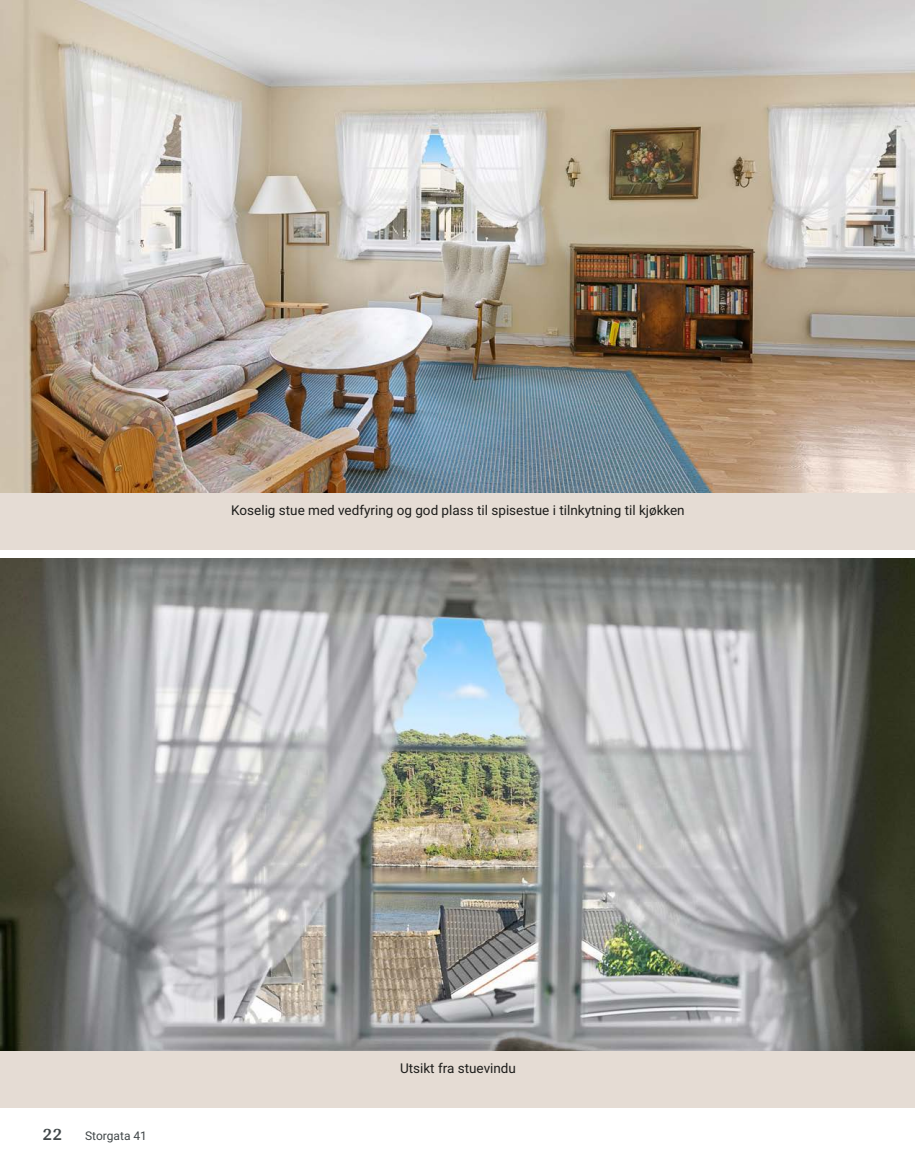
<style>
.page{position:relative;width:915px;height:1172px;background:#fff}
.page>*{position:absolute;margin:0;border:0;box-sizing:border-box;transform-origin:0 0}
.t1{font:700 18px "Arya";color:#414749}
.t2{font:13.5px "Roboto Vitec";color:#1d1d1b}
.t3{font:12px "Roboto Vitec";color:#414749}
</style>
<div class="page">
<div style="left:0;top:492px;width:914px;height:58px;background:#e5dcd4"></div>
<div style="left:0;top:1050px;width:914px;height:58px;background:#e5dcd4"></div>
<img style="left:0;top:0;width:914px;height:492px">
<img style="left:0;top:558px;width:914px;height:492px">
<p class="t2" style="left:231px;top:501px;width:455px">Koselig stue med vedfyring og god plass til spisestue i tilnkytning til kjøkken</p>
<h1 class="t1" style="left:43px;top:1123px;width:21px">22</h1>
<p class="t3" style="left:85px;top:1127px;width:63px">Storgata 41</p>
<p class="t2" style="left:400px;top:1059px;width:117px">Utsikt fra stuevindu</p>
</div>
